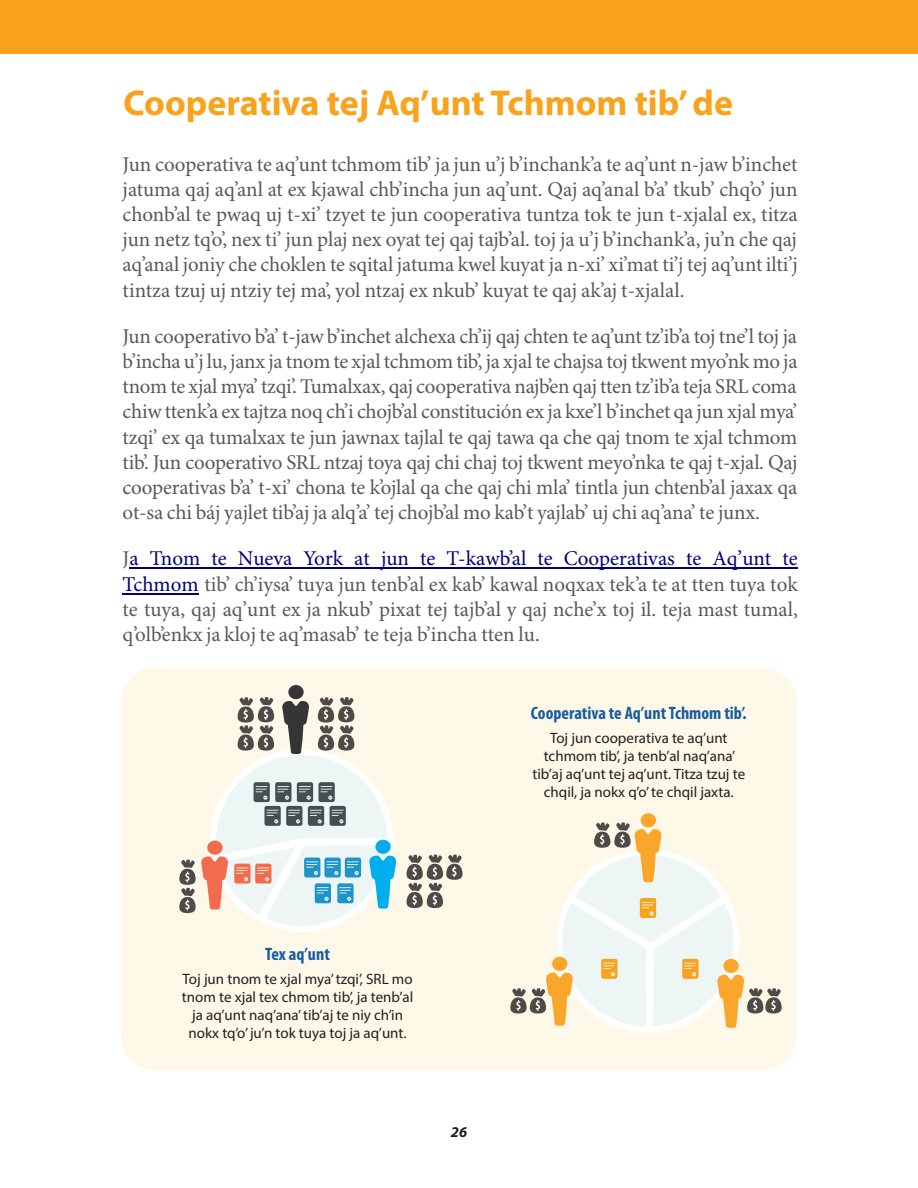
<style>
.page{position:relative;width:918px;height:1188px;background:#fff}
.page>*{position:absolute;margin:0;border:0;box-sizing:border-box;transform-origin:0 0}
.t1{font:700 36px "Myriad Pro";color:#f9a21c}
.t2{font:21px/25.2px "Minion Pro";color:#57585a;text-align:justify}
.t3{font:700 condensed 18px "Myriad Pro";color:#175d9e}
.t4{font:15px/18px "Myriad Pro";color:#231f20;text-align:center}
.t5{font:italic 700 15px "Myriad Pro";color:#231f20}
.s1{color:#000080}
</style>
<div class="page">
<div style="left:0;top:0;width:918px;height:54px;background:#f9a21c"></div>
<div style="left:122px;top:668px;width:674px;height:402px;background:#fef8e8;border-radius:33px"></div>
<svg style="left:559px;top:852px;width:178px;height:177px;background:#eff6f6"></svg>
<div style="left:641px;top:813px;width:15px;height:14px;background:#faa62a;border-radius:50%"></div>
<svg style="left:594px;top:822px;width:68px;height:60px"></svg>
<svg style="left:510px;top:888px;width:272px;height:144px"></svg>
<div style="left:213px;top:752px;width:177px;height:177px;background:#edf5f5;border-radius:50%"></div>
<svg style="left:254px;top:782px;width:92px;height:44px"></svg>
<svg style="left:179px;top:832px;width:218px;height:97px"></svg>
<svg style="left:407px;top:854px;width:56px;height:54px"></svg>
<div style="left:288px;top:685px;width:16px;height:14px;background:#363536;border-radius:50%"></div>
<svg style="left:282px;top:701px;width:27px;height:53px"></svg>
<svg style="left:318px;top:697px;width:36px;height:54px"></svg>
<svg style="left:238px;top:697px;width:36px;height:54px"></svg>
<hr style="left:129px;top:568px;width:669px;height:1px;background:#000080">
<hr style="left:123px;top:593px;width:76px;height:1px;background:#000080">
<p class="t1" style="left:124px;top:79px;width:611px">Cooperativa tej Aq’unt Tchmom tib’ de</p>
<p class="t2" style="left:123px;top:152px;width:677px">Jun cooperativa te aq’unt tchmom tib’ ja jun u’j b’inchank’a te aq’unt n-jaw b’inchet jatuma qaj aq’anl at ex kjawal chb’incha jun aq’unt. Qaj aq’anal b’a’ tkub’ chq’o’ jun chonb’al te pwaq uj t-xi’ tzyet te jun cooperativa tuntza tok te jun t-xjalal ex, titza jun netz tq’o’, nex ti’ jun plaj nex oyat tej qaj tajb’al. toj ja u’j b’inchank’a, ju’n che qaj aq’anal joniy che choklen te sqital jatuma kwel kuyat ja n-xi’ xi’mat ti’j tej aq’unt ilti’j tintza tzuj uj ntziy tej ma’, yol ntzaj ex nkub’ kuyat te qaj ak’aj t-xjalal.</p>
<p class="t2" style="left:123px;top:324px;width:677px">Jun cooperativo b’a’ t-jaw b’inchet alchexa ch’ij qaj chten te aq’unt tz’ib’a toj tne’l toj ja b’incha u’j lu, janx ja tnom te xjal tchmom tib’, ja xjal te chajsa toj tkwent myo’nk mo ja tnom te xjal mya’ tzqi’. Tumalxax, qaj cooperativa najb’en qaj tten tz’ib’a teja SRL coma chiw ttenk’a ex tajtza noq ch’i chojb’al constitución ex ja kxe’l b’inchet qa jun xjal mya’ tzqi’ ex qa tumalxax te jun jawnax tajlal te qaj tawa qa che qaj tnom te xjal tchmom tib’. Jun cooperativo SRL ntzaj toya qaj chi chaj toj tkwent meyo’nka te qaj t-xjal. Qaj cooperativas b’a’ t-xi’ chona te k’ojlal qa che qaj chi mla’ tintla jun chtenb’al jaxax qa ot-sa chi báj yajlet tib’aj ja alq’a’ tej chojb’al mo kab’t yajlab’ uj chi aq’ana’ te junx.</p>
<p class="t2" style="left:123px;top:547px;width:677px">J<span class="s1">a Tnom te Nueva York at jun te T-kawb’al te Cooperativas te Aq’unt te Tchmom</span> tib’ ch’iysa’ tuya jun tenb’al ex kab’ kawal noqxax tek’a te at tten tuya tok te tuya, qaj aq’unt ex ja nkub’ pixat tej tajb’al y qaj nche’x toj il. teja mast tumal, q’olb’enkx ja kloj te aq’masab’ te teja b’incha tten lu.</p>
<p class="t3" style="left:265px;top:943px;width:66px">Tex aq’unt</p>
<p class="t4" style="left:182px;top:970px;width:233px">Toj jun tnom te xjal mya’ tzqi’, SRL mo tnom te xjal tex chmom tib’, ja tenb’al ja aq’unt naq’ana’ tib’aj te niy ch’in nokx tq’o’ ju’n tok tuya toj ja aq’unt.</p>
<p class="t5" style="left:451px;top:1122px;width:18px">26</p>
<p class="t3" style="left:531px;top:702px;width:217px">Cooperativa te Aq’unt Tchmom tib’.</p>
<p class="t4" style="left:532px;top:729px;width:214px">Toj jun cooperativa te aq’unt tchmom tib’, ja tenb’al naq’ana’ tib’aj aq’unt tej aq’unt. Titza tzuj te chqil, ja nokx q’o’ te chqil jaxta.</p>
</div>
